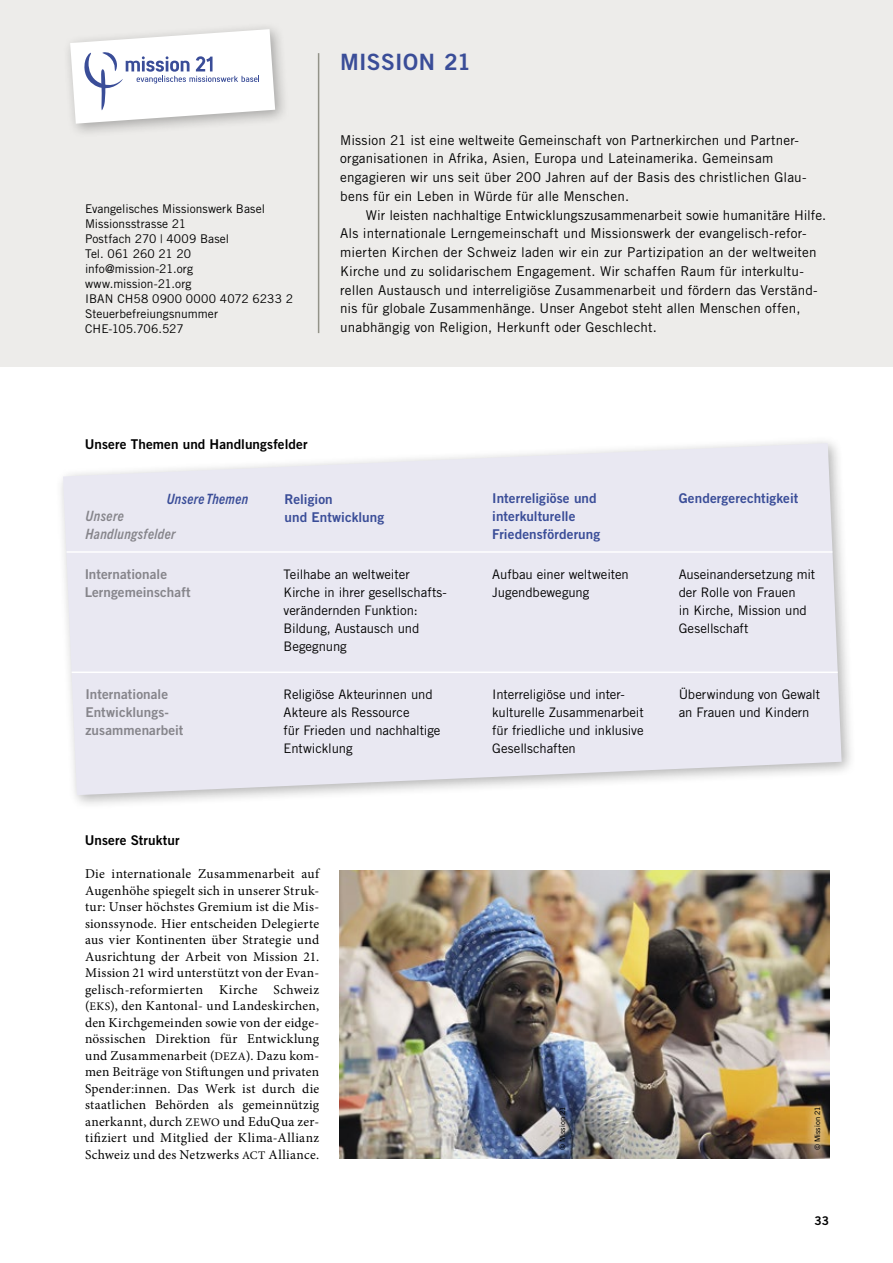
<style>
.page{position:relative;width:893px;height:1263px;background:#fff}
.page>*{position:absolute;margin:0;border:0;box-sizing:border-box;transform-origin:0 0}
.t1{font:22.5px "Trade Gothic LT Std Bd 2";letter-spacing:.01em;color:#3a4d98}
.t2{font:italic 700 condensed 14.25px/18px "Trade Gothic Next LT Pro";letter-spacing:.025em;color:#939393}
.t3{font:italic 700 condensed 14.25px "Trade Gothic Next LT Pro";letter-spacing:.02em;color:#3a4d98}
.t4{font:13.5px/18.8px "Trade Gothic LT Std";letter-spacing:.01em;color:#000}
.t5{font:13.5px/16.5px "Minion Pro";letter-spacing:.025em;color:#000;text-align:justify}
.t6{font:13.5px/18px "Trade Gothic LT Std Bd 2";letter-spacing:.005em;color:#3a4d98}
.t7{font:13.5px/18px "Trade Gothic LT Std Bd 2";letter-spacing:.005em;color:#939393}
.t8{font:13.5px "Trade Gothic LT Std Bd 2";letter-spacing:.005em;color:#000}
.t9{font:13.2px/18px "Trade Gothic LT Std";letter-spacing:-.005em;color:#000}
.t10{font:12px/15px "Trade Gothic LT Std";letter-spacing:.005em;color:#000}
.t11{font:12px "Trade Gothic LT Std Bd 2";color:#000}
.t12{font:7.5px "Trade Gothic Next LT Pro";letter-spacing:.01em;color:#000}
.s1{font-size:11.7px}
</style>
<div class="page">
<div style="left:0;top:0;width:893px;height:367px;background:#edecea"></div>
<img style="left:340px;top:870px;width:489px;height:289px">
<div style="left:62px;top:21px;width:228px;height:118px;background:#000;opacity:.3"></div>
<svg style="left:70px;top:29px;width:205px;height:95px;background:#ecedf1"></svg>
<hr style="left:318px;top:53px;width:1px;height:280px;background:#939389">
<div style="left:55px;top:435px;width:802px;height:375px;background:#000;opacity:.3"></div>
<svg style="left:63px;top:443px;width:779px;height:352px;background:#eae9f2"></svg>
<hr style="left:72px;top:671px;width:766px;height:2px;background:#fff">
<hr style="left:67px;top:551px;width:765px;height:2px;background:#fff">
<svg style="left:803px;top:1097px;width:27px;height:62px;background:#917444"></svg>
<p class="t10" style="left:85px;top:201px;width:209px">Evangelisches Missionswerk Basel<br>Missionsstrasse 21<br>Postfach 270 | 4009 Basel<br>Tel. 061 260 21 20 info@mission-21.org www.mission-21.org<br>IBAN CH58 0900 0000 4072 6233 2<br>Steuerbefreiungsnummer<br>CHE-105.706.527</p>
<h1 class="t1" style="left:340px;top:48px;width:132px">MISSION 21</h1>
<p class="t4" style="left:340px;top:130px;width:468px">Mission 21 ist eine weltweite Gemeinschaft von Partnerkirchen und Partner&shy;organisationen in Afrika, Asien, Europa und Lateinamerika. Gemeinsam engagieren wir uns seit über 200 Jahren auf der Basis des christlichen Glau&shy;bens für ein Leben in Würde für alle Menschen.</p>
<p class="t4" style="left:340px;top:205px;width:488px;text-indent:26px">Wir leisten nachhaltige Entwicklungszusammenarbeit sowie humanitäre Hilfe.<br>Als internationale Lerngemeinschaft und Missionswerk der evangelisch-refor&shy;mierten Kirchen der Schweiz laden wir ein zur Partizipation an der weltweiten Kirche und zu solidarischem Engagement. Wir schaffen Raum für interkultu&shy;rellen Austausch und interreligiöse Zusammenarbeit und fördern das Verständ&shy;nis für globale Zusammenhänge. Unser Angebot steht allen Menschen offen, unabhängig von Religion, Herkunft oder Geschlecht.</p>
<p class="t8" style="left:85px;top:436px;width:224px">Unsere Themen und Handlungsfelder</p>
<p class="t3" style="left:167px;top:489px;width:83px">UnsereThemen</p>
<p class="t6" style="left:285px;top:489px;width:101px">Religion<br>und Entwicklung</p>
<p class="t6" style="left:492px;top:489px;width:109px">Interreligiöse und interkulturelle<br>Friedensförderung</p>
<p class="t6" style="left:679px;top:489px;width:121px">Gendergerechtigkeit</p>
<p class="t2" style="left:85px;top:506px;width:92px">Unsere<br>Handlungsfelder</p>
<p class="t7" style="left:84px;top:565px;width:108px">Internationale<br>Lerngemeinschaft</p>
<p class="t7" style="left:85px;top:685px;width:99px">Internationale<br>Entwicklungs&shy;zusammenarbeit</p>
<p class="t8" style="left:85px;top:832px;width:96px">Unsere Struktur</p>
<p class="t9" style="left:284px;top:565px;width:165px">Teilhabe an weltweiter<br>Kirche in ihrer gesellschafts&shy;verändernden Funktion:<br>Bildung, Austausch und<br>Begegnung</p>
<p class="t9" style="left:492px;top:565px;width:138px">Aufbau einer weltweiten<br>Jugendbewegung</p>
<p class="t9" style="left:679px;top:565px;width:138px">Auseinandersetzung mit der Rolle von Frauen<br>in Kirche, Mission und<br>Gesellschaft</p>
<p class="t9" style="left:284px;top:685px;width:158px">Religiöse Akteurinnen und<br>Akteure als Ressource<br>für Frieden und nachhaltige<br>Entwicklung</p>
<p class="t9" style="left:492px;top:685px;width:153px">Interreligiöse und inter&shy;kulturelle Zusammenarbeit für friedliche und inklusive<br>Gesellschaften</p>
<p class="t9" style="left:679px;top:685px;width:143px">Überwindung von Gewalt an Frauen und Kindern</p>
<p class="t5" style="left:85px;top:866px;width:236px">Die internationale Zusammenarbeit auf Augenhöhe spiegelt sich in unserer Struk&shy;tur: Unser höchstes Gremium ist die Mis&shy;sionssynode. Hier entscheiden Delegierte aus vier Kontinenten über Strategie und Ausrichtung der Arbeit von Mission 21.<br>Mission 21 wird unterstützt von der Evan&shy;gelisch-reformierten Kirche Schweiz (<span class="s1">EKS</span>), den Kantonal- und Landeskirchen, den Kirchgemeinden sowie von der eidge&shy;nössischen Direktion für Entwicklung und Zusammenarbeit (<span class="s1">DEZA</span>). Dazu kom&shy;men Beiträge von Stiftungen und privaten Spender:innen. Das Werk ist durch die staatlichen Behörden als gemeinnützig anerkannt, durch <span class="s1">ZEWO</span> und EduQua zer&shy;tifiziert und Mitglied der Klima-Allianz Schweiz und des Netzwerks <span class="s1">ACT</span> Alliance.</p>
<p class="t12" style="left:557px;top:1150px;width:45px;rotate:-90deg">© Mission 21</p>
<p class="t12" style="left:812px;top:1150px;width:45px;rotate:-90deg">© Mission 21</p>
<p class="t11" style="left:815px;top:1213px;width:16px">33</p>
</div>
